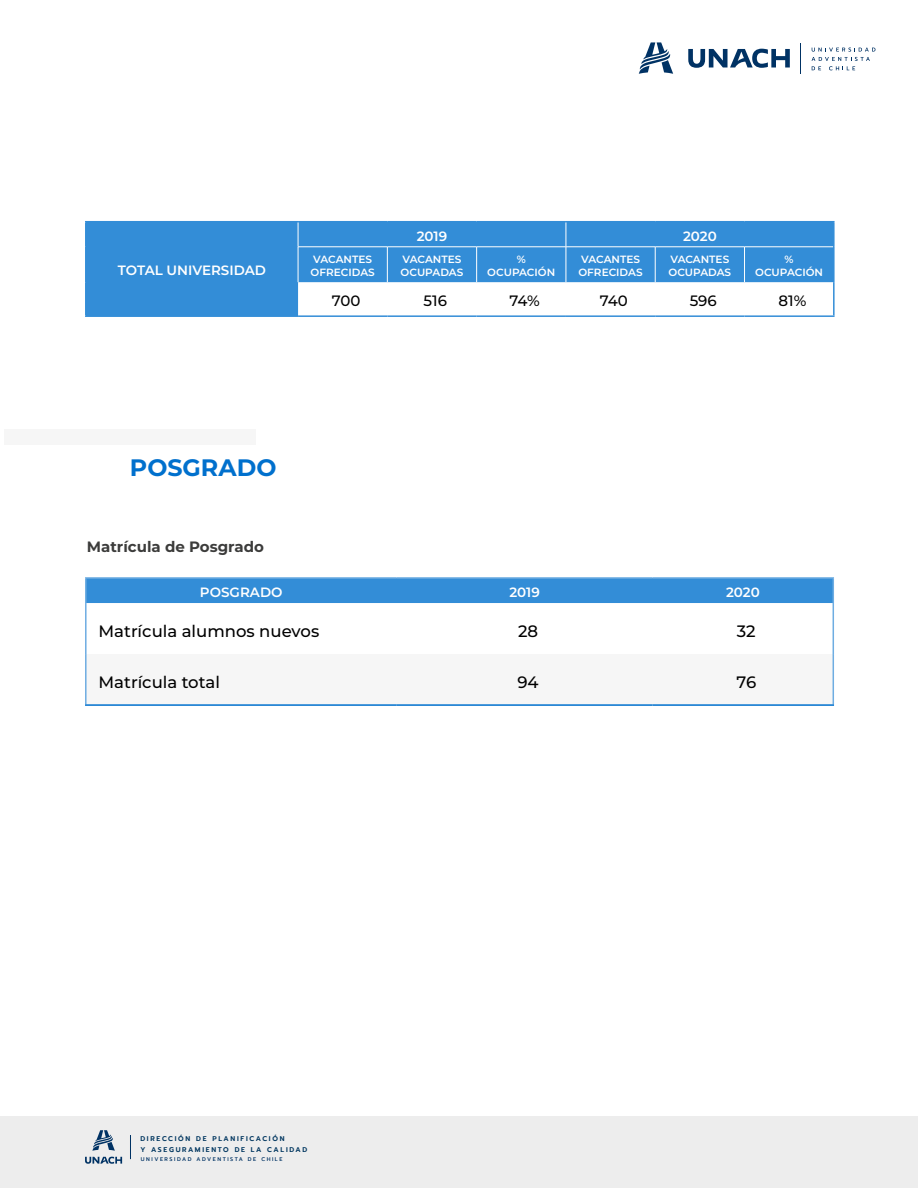
<style>
.page{position:relative;width:918px;height:1188px;background:#fff}
.page>*{position:absolute;margin:0;border:0;box-sizing:border-box;transform-origin:0 0}
.t1{font:700 23.85px "Montserrat";color:#0070cd}
.t2{font:500 16.5px "Montserrat";color:#000}
.t3{font:700 15px "Montserrat";color:#3c3c3b}
.t4{font:500 15px "Montserrat";color:#000}
.t5{font:600 13.5px "Montserrat";color:#fff}
.t6{font:600 10.5px/12.6px "Montserrat";color:#fff}
.t7{font:600 6.9px/10.9px "Prompt";letter-spacing:.25em;color:#033861}
.t8{font:500 5.4px "Prompt";letter-spacing:.29em;color:#003264}
</style>
<div class="page">
<div style="left:0;top:1116px;width:918px;height:72px;background:#ededed"></div>
<svg style="left:92px;top:1130px;width:23px;height:21px"></svg>
<svg style="left:85px;top:1157px;width:37px;height:7px"></svg>
<svg style="left:130px;top:1135px;width:1px;height:24px"></svg>
<svg style="left:688px;top:49px;width:102px;height:19px"></svg>
<svg style="left:639px;top:42px;width:34px;height:32px"></svg>
<svg style="left:812px;top:48px;width:63px;height:22px"></svg>
<hr style="left:801px;top:43px;width:1px;height:31px;background:#003264">
<svg style="left:87px;top:222px;width:746px;height:93px;fill:#338dd7"></svg>
<hr style="left:85px;top:221px;width:213px;height:1px;background:#338dd7">
<hr style="left:85px;top:222px;width:2px;height:25px;background:#338dd7">
<hr style="left:298px;top:221px;width:89px;height:1px;background:#338dd7">
<hr style="left:387px;top:221px;width:90px;height:1px;background:#338dd7">
<hr style="left:477px;top:221px;width:89px;height:1px;background:#338dd7">
<hr style="left:566px;top:221px;width:89px;height:1px;background:#338dd7">
<hr style="left:655px;top:221px;width:90px;height:1px;background:#338dd7">
<hr style="left:745px;top:221px;width:90px;height:1px;background:#338dd7">
<hr style="left:833px;top:222px;width:2px;height:25px;background:#338dd7">
<hr style="left:85px;top:247px;width:2px;height:35px;background:#338dd7">
<hr style="left:833px;top:247px;width:2px;height:35px;background:#338dd7">
<hr style="left:85px;top:282px;width:2px;height:33px;background:#338dd7">
<hr style="left:833px;top:282px;width:2px;height:33px;background:#338dd7">
<hr style="left:85px;top:315px;width:213px;height:2px;background:#338dd7">
<hr style="left:298px;top:315px;width:89px;height:2px;background:#338dd7">
<hr style="left:387px;top:315px;width:90px;height:2px;background:#338dd7">
<hr style="left:477px;top:315px;width:89px;height:2px;background:#338dd7">
<hr style="left:566px;top:315px;width:89px;height:2px;background:#338dd7">
<hr style="left:655px;top:315px;width:90px;height:2px;background:#338dd7">
<hr style="left:745px;top:315px;width:90px;height:2px;background:#338dd7">
<svg style="left:298px;top:222px;width:1px;height:25px"></svg>
<svg style="left:566px;top:222px;width:1px;height:25px"></svg>
<hr style="left:298px;top:247px;width:89px;height:1px;background:#fff">
<hr style="left:298px;top:247px;width:1px;height:35px;background:#fff">
<hr style="left:387px;top:247px;width:90px;height:1px;background:#fff">
<hr style="left:387px;top:247px;width:1px;height:35px;background:#fff">
<hr style="left:477px;top:247px;width:89px;height:1px;background:#fff">
<hr style="left:476px;top:247px;width:1px;height:35px;background:#fff">
<hr style="left:566px;top:247px;width:89px;height:1px;background:#fff">
<hr style="left:566px;top:247px;width:1px;height:35px;background:#fff">
<hr style="left:655px;top:247px;width:90px;height:1px;background:#fff">
<hr style="left:655px;top:247px;width:1px;height:35px;background:#fff">
<hr style="left:745px;top:247px;width:88px;height:1px;background:#fff">
<hr style="left:744px;top:247px;width:1px;height:35px;background:#fff">
<hr style="left:85px;top:577px;width:312px;height:2px;background:#6eade2">
<hr style="left:85px;top:579px;width:2px;height:24px;background:#6eade2">
<hr style="left:397px;top:577px;width:256px;height:2px;background:#6eade2">
<hr style="left:653px;top:577px;width:181px;height:2px;background:#6eade2">
<div style="left:86px;top:578px;width:748px;height:25px;background:#338dd7"></div>
<hr style="left:85px;top:603px;width:2px;height:51px;background:#6eade2">
<hr style="left:833px;top:603px;width:1px;height:51px;background:#6eade2">
<hr style="left:85px;top:654px;width:2px;height:50px;background:#6eade2">
<hr style="left:833px;top:654px;width:1px;height:50px;background:#6eade2">
<hr style="left:85px;top:704px;width:312px;height:2px;background:#0070cd">
<hr style="left:397px;top:704px;width:256px;height:2px;background:#0070cd">
<hr style="left:653px;top:704px;width:181px;height:2px;background:#0070cd">
<div style="left:4px;top:429px;width:252px;height:16px;background:#f6f6f6"></div>
<p class="t5" style="left:118px;top:261px;width:150px">TOTAL UNIVERSIDAD</p>
<p class="t5" style="left:417px;top:226px;width:32px">2019</p>
<p class="t5" style="left:683px;top:226px;width:35px">2020</p>
<p class="t6" style="left:311px;top:253px;width:66px">VACANTES<br>OFRECIDAS</p>
<p class="t6" style="left:401px;top:253px;width:64px">VACANTES<br>OCUPADAS</p>
<p class="t6" style="left:487px;top:253px;width:69px;text-align:center">%<br>OCUPACIÓN</p>
<p class="t6" style="left:578px;top:253px;width:66px">VACANTES<br>OFRECIDAS</p>
<p class="t6" style="left:668px;top:253px;width:64px">VACANTES<br>OCUPADAS</p>
<p class="t6" style="left:755px;top:253px;width:69px;text-align:center">%<br>OCUPACIÓN</p>
<h3 class="t4" style="left:332px;top:291px;width:30px">700</h3>
<h3 class="t4" style="left:424px;top:291px;width:25px">516</h3>
<h3 class="t4" style="left:510px;top:291px;width:32px">74%</h3>
<h3 class="t4" style="left:600px;top:291px;width:30px">740</h3>
<h3 class="t4" style="left:690px;top:291px;width:29px">596</h3>
<h3 class="t4" style="left:779px;top:291px;width:29px">81%</h3>
<h1 class="t1" style="left:130px;top:450px;width:148px">POSGRADO</h1>
<h3 class="t3" style="left:87px;top:536px;width:179px">Matrícula de Posgrado</h3>
<p class="t5" style="left:200px;top:583px;width:84px">POSGRADO</p>
<p class="t5" style="left:509px;top:583px;width:32px">2019</p>
<p class="t5" style="left:726px;top:583px;width:35px">2020</p>
<h2 class="t2" style="left:99px;top:619px;width:222px">Matrícula alumnos nuevos</h2>
<h2 class="t2" style="left:518px;top:619px;width:22px">28</h2>
<h2 class="t2" style="left:737px;top:619px;width:20px">32</h2>
<h2 class="t2" style="left:99px;top:670px;width:123px">Matrícula total</h2>
<h2 class="t2" style="left:517px;top:670px;width:23px">94</h2>
<h2 class="t2" style="left:737px;top:670px;width:21px">76</h2>
<p class="t7" style="left:140px;top:1133px;width:169px">DIRECCIÓN DE PLANIFICACIÓN<br>Y ASEGURAMIENTO DE LA CALIDAD</p>
<p class="t8" style="left:141px;top:1155px;width:143px">UNIVERSIDAD ADVENTISTA DE CHILE</p>
</div>
